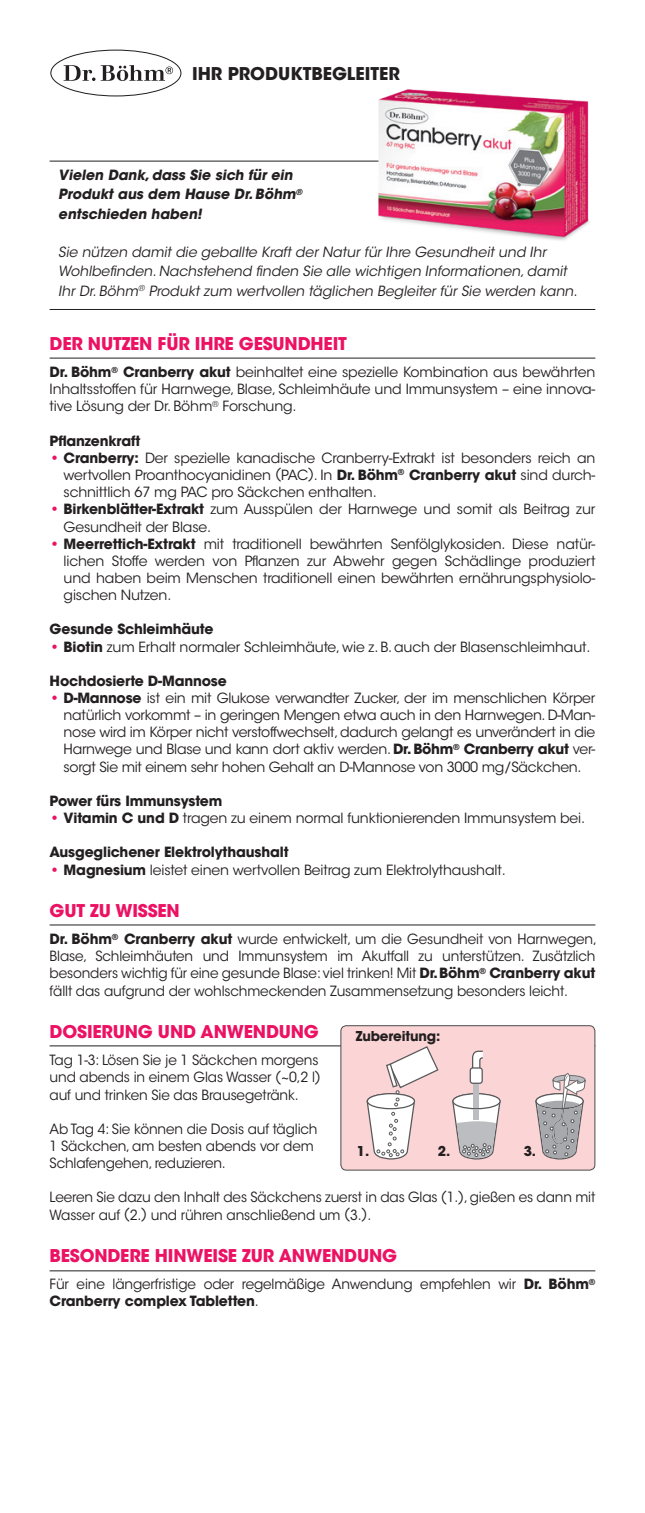
<style>
.page{position:relative;width:645px;height:1513px;background:#fff}
.page>*{position:absolute;margin:0;border:0;box-sizing:border-box;transform-origin:0 0}
.t1{font:700 17.5px "ITC Avant Garde Std";letter-spacing:-.01em;color:#ec1163}
.t2{font:700 17.5px "ITC Avant Garde Std";color:#231f20}
.t3{font:14px/17.2px "ITC Avant Garde Std";letter-spacing:-.01em;color:#231f20;text-align:justify}
.t4{font:italic 14px/19.2px "ITC Avant Garde Std";color:#231f20}
.t5{font:700 14px "ITC Avant Garde Std";letter-spacing:-.01em;color:#231f20}
.t6{font:italic 700 14px/19.2px "ITC Avant Garde Std";color:#231f20}
.t7{font:700 13.47px "ITC Avant Garde Std";letter-spacing:-.01em;color:#231f20}
.s1{font-weight:700}
.s2{font-weight:700;color:#ec1163}
</style>
<div class="page">
<svg style="left:50px;top:50px;width:131px;height:46px"></svg>
<hr style="left:50px;top:161px;width:431px;height:1px;background:#231f20">
<hr style="left:50px;top:309px;width:545px;height:1px;background:#231f20">
<hr style="left:50px;top:358px;width:545px;height:1px;background:#231f20">
<hr style="left:50px;top:1045px;width:545px;height:1px;background:#231f20">
<hr style="left:50px;top:1270px;width:545px;height:1px;background:#231f20">
<hr style="left:50px;top:925px;width:545px;height:1px;background:#231f20">
<img style="left:362px;top:89px;width:227px;height:152px">
<div style="left:341px;top:1026px;width:254px;height:144px;background:#fbd4d5;border-radius:5px"></div>
<div style="left:340px;top:1025px;width:255px;height:146px;border:1px solid #4b4c4d;border-radius:5px"></div>
<svg style="left:366px;top:1046px;width:73px;height:114px"></svg>
<div style="left:452px;top:1093px;width:49px;height:16px;border:1px solid #57585a;border-radius:50%"></div>
<svg style="left:452px;top:1094px;width:49px;height:66px"></svg>
<div style="left:473px;top:1097px;width:6px;height:22px;background:#bcbdc0"></div>
<div style="left:473px;top:1083px;width:6px;height:15px;background:#bcbdc0"></div>
<div style="left:470px;top:1068px;width:12px;height:15px;background:#fff;border-radius:2px"></div>
<div style="left:470px;top:1067px;width:13px;height:17px;border:1px solid #57585a;border-radius:2px"></div>
<svg style="left:471px;top:1050px;width:12px;height:20px"></svg>
<svg style="left:535px;top:1073px;width:51px;height:87px"></svg>
<p class="t2" style="left:192px;top:63px;width:209px">IHR PRODUKTBEGLEITER</p>
<p class="t6" style="left:58px;top:165px;width:247px">Vielen Dank,dass Sie sich für ein<br>Produkt aus dem Hause Dr.Böhm<sup>® </sup>entschieden haben!</p>
<p class="t4" style="left:58px;top:243px;width:523px">Sie nützen damit die geballte Kraft der Natur für Ihre Gesundheit und Ihr<br>Wohlbefinden.Nachstehend finden Sie alle wichtigen Informationen,damit<br>Ihr Dr.Böhm<sup>®</sup> Produkt zum wertvollen täglichen Begleiter für Sie werden kann.</p>
<p class="t1" style="left:50px;top:332px;width:299px">DER NUTZEN FÜR IHRE GESUNDHEIT</p>
<p class="t3" style="left:50px;top:364px;width:547px"><span class="s1">Dr. Böhm</span><sup>®</sup> <span class="s1">Cranberry akut</span> beinhaltet eine spezielle Kombination aus bewährten Inhaltsstoffen für Harnwege, Blase, Schleimhäute und Immunsystem – eine innova&shy;tive Lösung der Dr. Böhm<sup>®</sup> Forschung.</p>
<p class="t5" style="left:50px;top:432px;width:92px">Pflanzenkraft</p>
<p class="t3" style="left:64px;top:449px;width:533px;text-indent:-14px"><span class="s2">•</span> <span class="s1">Cranberry:</span> Der spezielle kanadische Cranberry-Extrakt ist besonders reich an wertvollen Proanthocyanidinen (PAC). In <span class="s1">Dr. Böhm</span><sup>®</sup> <span class="s1">Cranberry akut</span> sind durch&shy;schnittlich 67 mg PAC pro Säckchen enthalten.</p>
<p class="t3" style="left:64px;top:501px;width:533px;text-indent:-14px"><span class="s2">•</span> <span class="s1">Birkenblätter-Extrakt</span> zum Ausspülen der Harnwege und somit als Beitrag zur<br>Gesundheit der Blase.</p>
<p class="t3" style="left:64px;top:535px;width:533px;text-indent:-14px"><span class="s2">•</span> <span class="s1">Meerrettich-Extrakt</span> mit traditionell bewährten Senfölglykosiden. Diese natür&shy;lichen Stoffe werden von Pflanzen zur Abwehr gegen Schädlinge produziert und haben beim Menschen traditionell einen bewährten ernährungsphysiolo&shy;gischen Nutzen.</p>
<p class="t5" style="left:50px;top:620px;width:165px">Gesunde Schleimhäute</p>
<p class="t3" style="left:50px;top:638px;width:542px"><span class="s2">•</span> <span class="s1">Biotin</span> zum Erhalt normaler Schleimhäute, wie z. B. auch der Blasenschleimhaut.</p>
<p class="t5" style="left:50px;top:672px;width:179px">Hochdosierte D-Mannose</p>
<p class="t3" style="left:64px;top:690px;width:533px;text-indent:-14px"><span class="s2">•</span> <span class="s1">D-Mannose</span> ist ein mit Glukose verwandter Zucker, der im menschlichen Körper natürlich vorkommt – in geringen Mengen etwa auch in den Harnwegen. D-Man&shy;nose wird im Körper nicht verstoffwechselt, dadurch gelangt es unverändert in die Harnwege und Blase und kann dort aktiv werden. <span class="s1">Dr. Böhm</span><sup>®</sup> <span class="s1">Cranberry akut</span> ver&shy;sorgt Sie mit einem sehr hohen Gehalt an D-Mannose von 3000 mg/Säckchen.</p>
<p class="t5" style="left:50px;top:792px;width:174px">Power fürs Immunsystem</p>
<p class="t3" style="left:50px;top:810px;width:537px"><span class="s2">•</span> <span class="s1">Vitamin C und D</span> tragen zu einem normal funktionierenden Immunsystem bei.</p>
<p class="t5" style="left:50px;top:843px;width:240px">Ausgeglichener Elektrolythaushalt</p>
<p class="t3" style="left:50px;top:861px;width:458px"><span class="s2">•</span> <span class="s1">Magnesium</span> leistet einen wertvollen Beitrag zum Elektrolythaushalt.</p>
<p class="t1" style="left:50px;top:899px;width:132px">GUT ZU WISSEN</p>
<p class="t3" style="left:50px;top:931px;width:549px"><span class="s1">Dr. Böhm</span><sup>®</sup> <span class="s1">Cranberry akut</span> wurde entwickelt, um die Gesundheit von Harnwegen, Blase, Schleimhäuten und Immunsystem im Akutfall zu unterstützen. Zusätzlich besonders wichtig für eine gesunde Blase: viel trinken! Mit <span class="s1">Dr. Böhm</span><sup>®</sup> <span class="s1">Cranberry akut </span>fällt das aufgrund der wohlschmeckenden Zusammensetzung besonders leicht.</p>
<p class="t1" style="left:50px;top:1020px;width:271px">DOSIERUNG UND ANWENDUNG</p>
<p class="t3" style="left:50px;top:1052px;width:273px;text-align:left">Tag 1-3: Lösen Sie je 1 Säckchen morgens und abends in einem Glas Wasser (~0,2 l) auf und trinken Sie das Brausegetränk.</p>
<p class="t3" style="left:50px;top:1120px;width:269px;text-align:left">Ab Tag 4: Sie können die Dosis auf täglich<br>1 Säckchen, am besten abends vor dem<br>Schlafengehen, reduzieren.</p>
<p class="t3" style="left:50px;top:1189px;width:547px">Leeren Sie dazu den Inhalt des Säckchens zuerst in das Glas (1.), gießen es dann mit<br>Wasser auf (2.) und rühren anschließend um (3.).</p>
<p class="t1" style="left:50px;top:1244px;width:349px">BESONDERE HINWEISE ZUR ANWENDUNG</p>
<p class="t3" style="left:50px;top:1276px;width:547px">Für eine längerfristige oder regelmäßige Anwendung empfehlen wir <span class="s1">Dr. Böhm</span><sup>®<br></sup><span class="s1">Cranberry complex Tabletten</span>.</p>
<p class="t7" style="left:356px;top:1027px;width:86px">Zubereitung:</p>
<p class="t7" style="left:357px;top:1142px;width:14px">1.</p>
<p class="t7" style="left:438px;top:1142px;width:14px">2.</p>
<p class="t7" style="left:524px;top:1142px;width:14px">3.</p>
</div>
